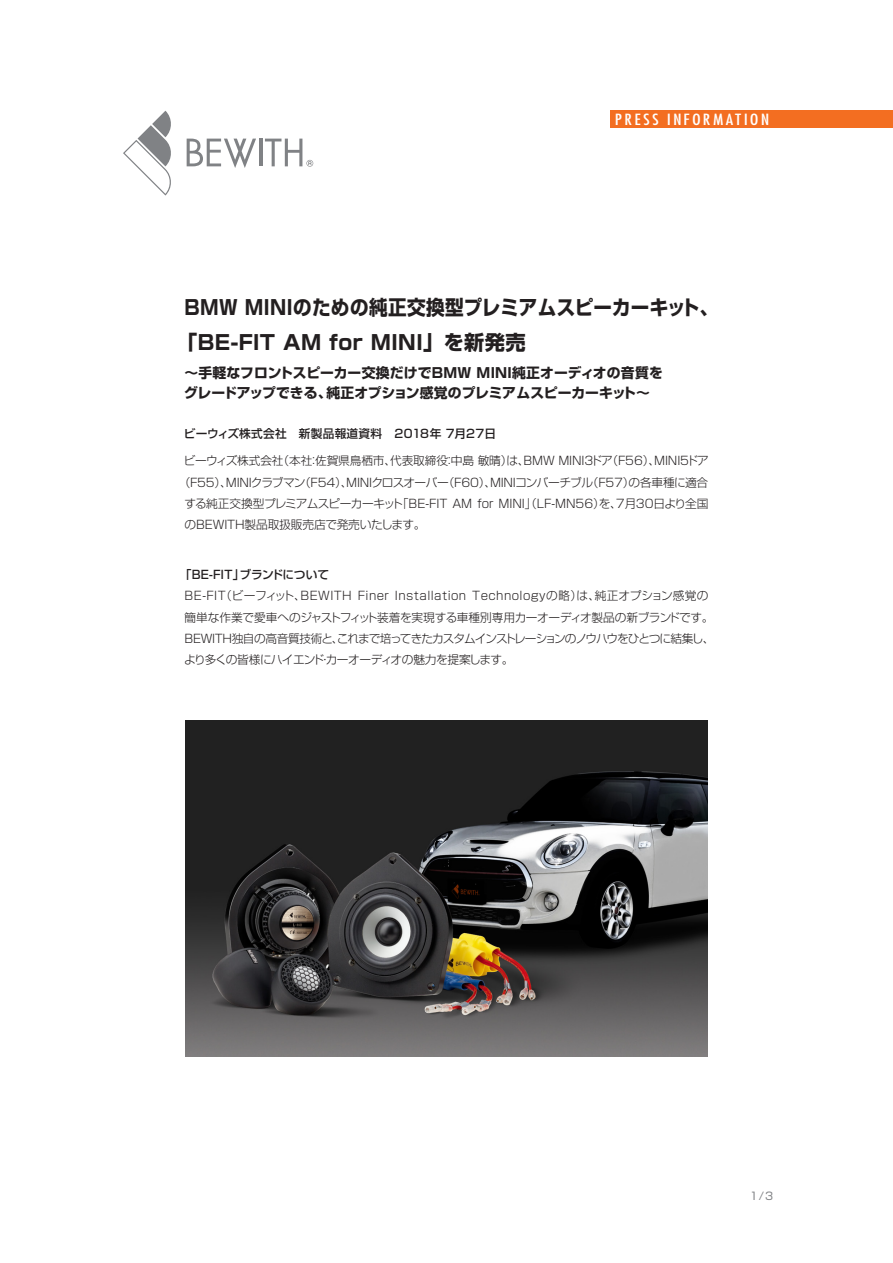
<style>
.page{position:relative;width:893px;height:1263px;background:#fff}
.page>*{position:absolute;margin:0;border:0;box-sizing:border-box;transform-origin:0 0}
.t1{font:700 20.25px "Shin Go Pro";letter-spacing:.025em;color:#231f20;scale:.92 1}
.t2{font:700 20.25px "Shin Go Pro";letter-spacing:.025em;color:#231f20}
.t3{font:14.85px "Kudos Cond SSK";letter-spacing:.15em;color:#fff;scale:1.2 1}
.t4{font:700 13.8px "Shin Go Pro";color:#231f20}
.t5{font:300 11.7px/21.3px "Shin Go Pro";letter-spacing:-.02em;color:#231f20}
.t6{font:300 11.7px/21.3px "Shin Go Pro";letter-spacing:-.05em;color:#231f20}
.t7{font:500 11.7px "Shin Go Pro";letter-spacing:.015em;color:#231f20}
.t8{font:300 11.7px/21.3px "Shin Go Pro";letter-spacing:-.055em;color:#231f20}
.t9{font:300 11.7px "Shin Go Pro";letter-spacing:.035em;color:#231f20}
.t10{font:300 11.7px "Shin Go Pro";letter-spacing:-.04em;color:#231f20}
.t11{font:300 11.7px "Shin Go Pro";letter-spacing:-.045em;color:#231f20}
.t12{font:300 11.7px "Shin Go Pro";color:#231f20}
.t13{font:300 11.7px "Shin Go Pro";letter-spacing:-.065em;color:#231f20}
.t14{font:500 11.7px "Shin Go Pro";letter-spacing:-.04em;color:#231f20}
.t15{font:10.65px "Shin Go Pro";color:#808285}
</style>
<div class="page">
<div style="left:610px;top:111px;width:283px;height:17px;background:#f36e21"></div>
<svg style="left:123px;top:111px;width:48px;height:85px"></svg>
<svg style="left:187px;top:139px;width:69px;height:29px"></svg>
<hr style="left:259px;top:139px;width:3px;height:27px;background:#808285">
<svg style="left:265px;top:139px;width:48px;height:28px"></svg>
<img style="left:185px;top:721px;width:523px;height:336px">
<p class="t3" style="left:615px;top:110px;width:37px">PRESS</p>
<p class="t3" style="left:667px;top:110px;width:86px">INFORMATION</p>
<p class="t1" style="left:185px;top:292px;width:581px">BMW MINIのための純正交換型プレミアムスピーカーキット、</p>
<p class="t2" style="left:177px;top:326px;width:350px">「BE-FIT AM for MINI」を新発売</p>
<p class="t4" style="left:184px;top:362px;width:480px">〜手軽なフロントスピーカー交換だけでBMW MINI純正オーディオの音質を</p>
<p class="t4" style="left:326px;top:382px;width:325px">純正オプション感覚のプレミアムスピーカーキット〜</p>
<p class="t4" style="left:184px;top:382px;width:149px">グレードアップできる、</p>
<p class="t7" style="left:184px;top:424px;width:314px">ビーウィズ株式会社　新製品報道資料　2018年 7月27日</p>
<p class="t5" style="left:184px;top:449px;width:101px">ビーウィズ株式会社</p>
<p class="t5" style="left:278px;top:449px;width:120px">（本社佐賀県鳥栖市、</p>
<p class="t5" style="left:390px;top:449px;width:141px">代表取締役中島敏晴は）、</p>
<p class="t5" style="left:606px;top:449px;width:55px">（F56）、</p>
<p class="t5" style="left:590px;top:449px;width:24px">ドア</p>
<p class="t5" style="left:686px;top:449px;width:24px">ドア</p>
<p class="t5" style="left:523px;top:449px;width:71px">BMW MINI3</p>
<p class="t5" style="left:654px;top:449px;width:36px">MINI5</p>
<p class="t5" style="left:308px;top:449px;width:13px">：</p>
<p class="t5" style="left:444px;top:449px;width:13px">：</p>
<p class="t13" style="left:226px;top:472px;width:81px">MINIクラブマン</p>
<p class="t10" style="left:490px;top:472px;width:105px">MINIコンバーチブル</p>
<p class="t11" style="left:346px;top:472px;width:104px">MINIクロスオーバー</p>
<p class="t5" style="left:179px;top:470px;width:55px">（F55）、</p>
<p class="t5" style="left:299px;top:470px;width:55px">（F54）、</p>
<p class="t5" style="left:443px;top:470px;width:55px">（F60）、</p>
<p class="t5" style="left:587px;top:470px;width:49px">（F57）</p>
<p class="t5" style="left:629px;top:470px;width:81px">の各車種に適合</p>
<p class="t5" style="left:397px;top:491px;width:313px">「BE-FIT AM for MINI」（LF-MN56 を） 7、月30日より全国</p>
<p class="t5" style="left:184px;top:491px;width:243px">する純正交換型プレミアムスピーカーキットのBEWITH製品取扱販売店で発売いたします。</p>
<p class="t14" style="left:239px;top:565px;width:91px">ブランドについて</p>
<p class="t7" style="left:180px;top:565px;width:66px">「BE-FIT」</p>
<p class="t5" style="left:220px;top:584px;width:87px">（ビーフィット、</p>
<p class="t9" style="left:472px;top:586px;width:129px">Technologyの略は）、</p>
<p class="t12" style="left:595px;top:586px;width:115px">純正オプション感覚の</p>
<p class="t6" style="left:185px;top:584px;width:531px">BE-FIT<br>簡単な作業で愛車へのジャストフィット装着を実現する車種別専用カーオーディオ製品の新ブランドです。<br>BEWITH独自の高音質技術とこれまで培ってきたカスタムインストレーションのノウハウをひとつに結集し、</p>
<p class="t8" style="left:184px;top:626px;width:331px;text-indent:148px">、<br>より多くの皆様にハイエンドカーオーディオの魅力を提案します。</p>
<p class="t5" style="left:301px;top:584px;width:53px">BEWITH</p>
<p class="t5" style="left:358px;top:584px;width:33px">Finer</p>
<p class="t9" style="left:395px;top:586px;width:73px">Installation</p>
<p class="t5" style="left:319px;top:648px;width:13px">・</p>
<p class="t15" style="left:750px;top:1187px;width:25px">1/3</p>
</div>
